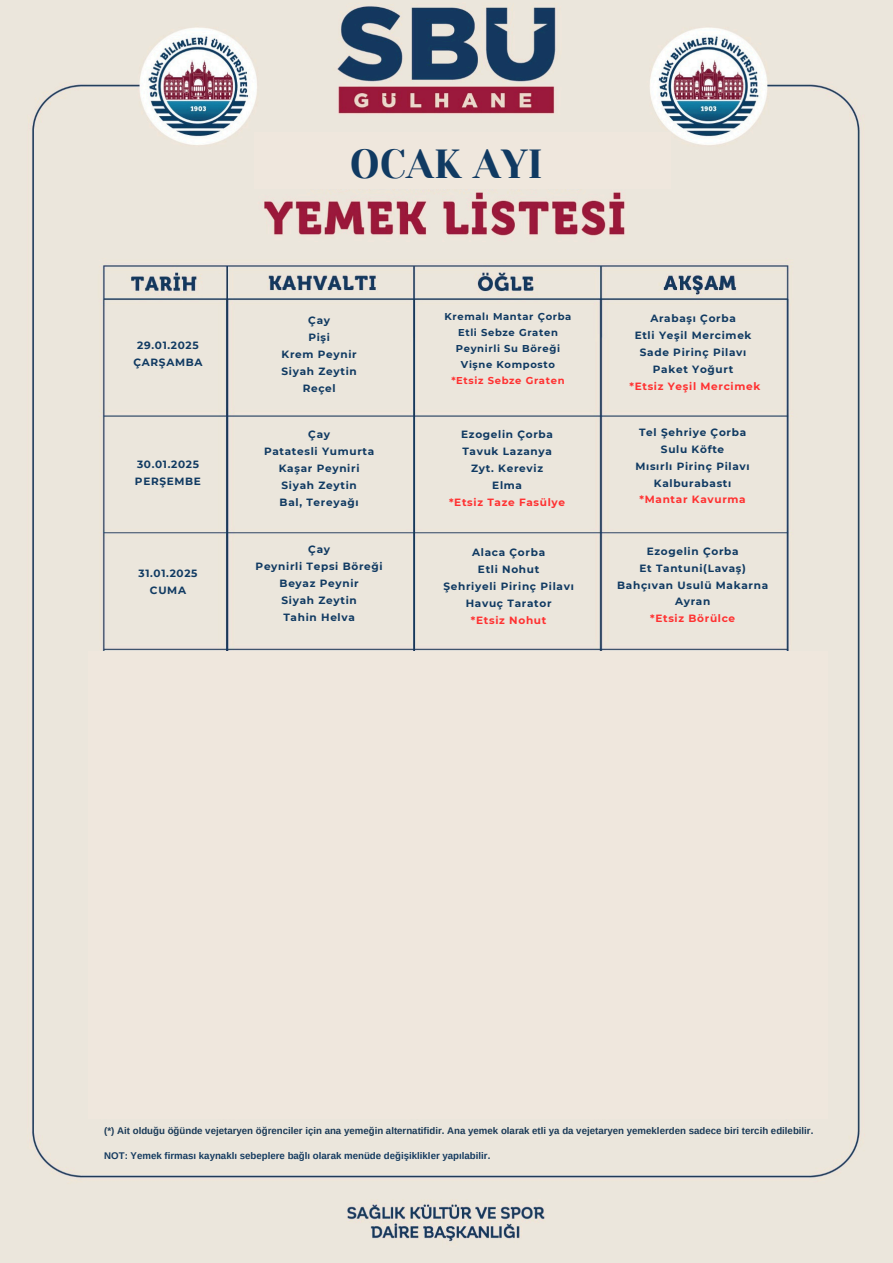
<style>
.page{position:relative;width:893px;height:1263px;background:#fff}
.page>*{position:absolute;margin:0;border:0;box-sizing:border-box;transform-origin:0 0}
.t1{font:40.5px "Yeseva One";color:#103a62}
.t2{font:700 10.5px/16.9px "Montserrat";letter-spacing:.065em;color:#103a62;text-align:center}
.t3{font:700 10.5px "Montserrat";letter-spacing:.065em;color:#ff3131}
.t4{font:700 9.98px "Montserrat";letter-spacing:.065em;color:#103a62}
.t5{font:700 9.98px "Montserrat";letter-spacing:.065em;color:#ff3131}
.t6{font:700 9.68px "Arimo";color:#1a3a57}
.t7{font:700 9.68px "Arimo";color:#153b60}
</style>
<div class="page">
<img style="left:0;top:0;width:893px;height:1263px">
<div style="left:88px;top:651px;width:739px;height:467px;background:#efe7dd"></div>
<div style="left:254px;top:132px;width:417px;height:57px;background:#efe7dd"></div>
<p class="t2" style="left:133px;top:337px;width:71px">29.01.2025<br>ÇARŞAMBA</p>
<h1 class="t2" style="left:135px;top:456px;width:68px;text-align:left">30.01.2025<br>PERŞEMBE</h1>
<p class="t2" style="left:138px;top:565px;width:60px">31.01.2025<br>CUMA</p>
<p class="t1" style="left:350px;top:141px;width:195px">OCAK AYI</p>
<p class="t2" style="left:308px;top:312px;width:23px">Çay</p>
<p class="t2" style="left:308px;top:329px;width:22px">Pişi</p>
<p class="t2" style="left:281px;top:346px;width:77px">Krem Peynir</p>
<p class="t2" style="left:281px;top:362px;width:77px">Siyah Zeytin</p>
<p class="t2" style="left:303px;top:379px;width:35px">Reçel</p>
<p class="t2" style="left:308px;top:426px;width:23px">Çay</p>
<p class="t2" style="left:264px;top:443px;width:112px">Patatesli Yumurta</p>
<p class="t2" style="left:279px;top:460px;width:81px">Kaşar Peyniri</p>
<h2 class="t2" style="left:281px;top:477px;width:77px">Siyah Zeytin</h2>
<p class="t2" style="left:280px;top:494px;width:81px">Bal, Tereyağı</p>
<p class="t2" style="left:308px;top:541px;width:23px">Çay</p>
<p class="t2" style="left:256px;top:558px;width:127px">Peynirli Tepsi Böreği</p>
<p class="t2" style="left:280px;top:575px;width:81px">Beyaz Peynir</p>
<h2 class="t2" style="left:281px;top:592px;width:77px">Siyah Zeytin</h2>
<p class="t2" style="left:283px;top:608px;width:73px">Tahin Helva</p>
<p class="t4" style="left:444px;top:311px;width:128px">Kremalı Mantar Çorba</p>
<p class="t4" style="left:458px;top:327px;width:101px">Etli Sebze Graten</p>
<h2 class="t4" style="left:456px;top:343px;width:104px">Peynirli Su Böreği</h2>
<p class="t4" style="left:461px;top:359px;width:96px">Vişne Komposto</p>
<p class="t5" style="left:451px;top:375px;width:115px">*Etsiz Sebze Graten</p>
<p class="t2" style="left:461px;top:426px;width:93px">Ezogelin Çorba</p>
<p class="t2" style="left:462px;top:443px;width:91px">Tavuk Lazanya</p>
<p class="t2" style="left:471px;top:460px;width:73px">Zyt. Kereviz</p>
<p class="t2" style="left:492px;top:477px;width:31px">Elma</p>
<p class="t3" style="left:449px;top:496px;width:118px">*Etsiz Taze Fasülye</p>
<p class="t2" style="left:472px;top:544px;width:74px">Alaca Çorba</p>
<p class="t2" style="left:478px;top:561px;width:63px">Etli Nohut</p>
<p class="t2" style="left:443px;top:578px;width:132px">Şehriyeli Pirinç Pilavı</p>
<p class="t2" style="left:466px;top:595px;width:87px">Havuç Tarator</p>
<p class="t3" style="left:471px;top:613px;width:77px">*Etsiz Nohut</p>
<p class="t2" style="left:650px;top:310px;width:87px">Arabaşı Çorba</p>
<p class="t2" style="left:634px;top:327px;width:118px">Etli Yeşil Mercimek</p>
<p class="t2" style="left:640px;top:344px;width:108px">Sade Pirinç Pilavı</p>
<p class="t2" style="left:653px;top:361px;width:82px">Paket Yoğurt</p>
<p class="t3" style="left:629px;top:380px;width:132px">*Etsiz Yeşil Mercimek</p>
<p class="t2" style="left:639px;top:424px;width:109px">Tel Şehriye Çorba</p>
<p class="t2" style="left:661px;top:441px;width:65px">Sulu Köfte</p>
<p class="t2" style="left:635px;top:457px;width:116px">Mısırlı Pirinç Pilavı</p>
<p class="t2" style="left:654px;top:474px;width:79px">Kalburabastı</p>
<p class="t3" style="left:639px;top:493px;width:108px">*Mantar Kavurma</p>
<p class="t2" style="left:647px;top:542px;width:93px">Ezogelin Çorba</p>
<p class="t2" style="left:639px;top:559px;width:108px">Et Tantuni(Lavaş)</p>
<p class="t2" style="left:617px;top:576px;width:152px">Bahçıvan Usulü Makarna</p>
<p class="t2" style="left:675px;top:593px;width:37px">Ayran</p>
<p class="t3" style="left:650px;top:612px;width:87px">*Etsiz Börülce</p>
<p class="t6" style="left:104px;top:1125px;width:710px">(*) Ait olduğu öğünde vejetaryen öğrenciler için ana yemeğin alternatifidir. Ana yemek olarak etli ya da vejetaryen yemeklerden sadece biri tercih edilebilir.</p>
<p class="t7" style="left:104px;top:1151px;width:387px">NOT: Yemek firması kaynaklı sebeplere bağlı olarak menüde değişiklikler yapılabilir.</p>
</div>
